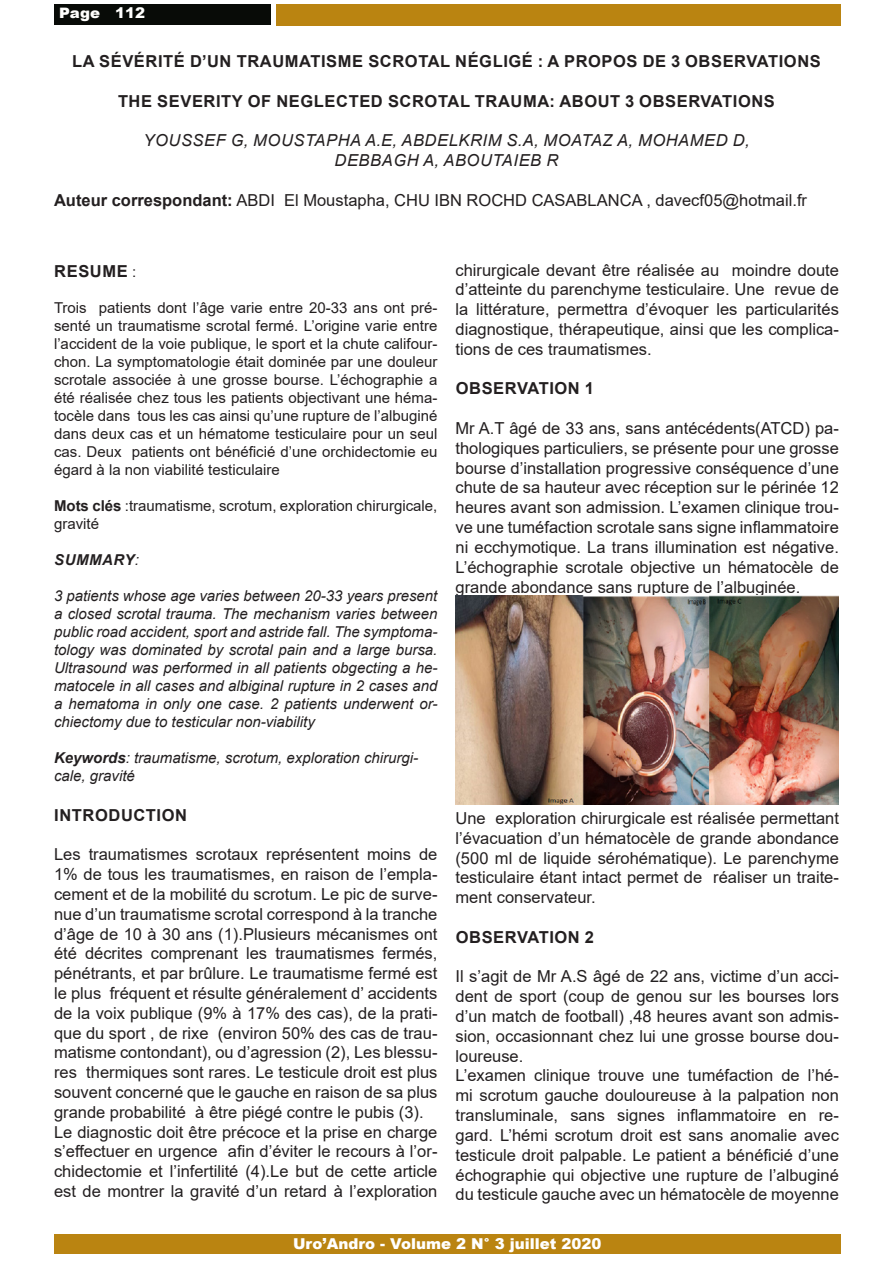
<style>
.page{position:relative;width:893px;height:1263px;background:#fff}
.page>*{position:absolute;margin:0;border:0;box-sizing:border-box;transform-origin:0 0}
.t1{font:16.5px/19.8px "Arial";color:#231f20;text-align:justify}
.t2{font:700 16.5px "Arial";letter-spacing:.035em;color:#231f20}
.t3{font:italic 16.5px/19.8px "Arial";letter-spacing:.035em;color:#231f20;text-align:center}
.t4{font:15px/18px "Arial";color:#231f20;text-align:justify}
.t5{font:italic 15px/18px "Arial";color:#231f20;text-align:justify}
.t6{font:900 15px "Arial";color:#fff}
.t7{font:italic 700 15px "Arial";letter-spacing:.035em;color:#231f20}
.t8{font:900 14.4px "Arial";color:#fffffd;scale:1.04 1}
.s1{font-size:14.7px}
.s2{font-weight:700}
.s3{font-weight:400;font-size:15px}
.s4{font-weight:400}
</style>
<div class="page">
<div style="left:276px;top:4px;width:564px;height:22px;background:#ba8411"></div>
<div style="left:54px;top:1234px;width:786px;height:20px;background:#ba8411"></div>
<div style="left:54px;top:5px;width:217px;height:20px;background:#080b07"></div>
<img style="left:455px;top:596px;width:384px;height:208px">
<p class="t8" style="left:59px;top:3px;width:84px">Page <span class="s1">112</span></p>
<p class="t2" style="left:72px;top:50px;width:750px">LA SÉVÉRITÉ D’UN TRAUMATISME SCROTAL NÉGLIGÉ : A PROPOS DE 3 OBSERVATIONS</p>
<p class="t2" style="left:118px;top:89px;width:658px">THE SEVERITY OF NEGLECTED SCROTAL TRAUMA: ABOUT 3 OBSERVATIONS</p>
<p class="t3" style="left:144px;top:131px;width:608px">YOUSSEF G, MOUSTAPHA A.E, ABDELKRIM S.A, MOATAZ A, MOHAMED D,<br>DEBBAGH A, ABOUTAIEB R</p>
<p class="t1" style="left:54px;top:190px;width:755px"><span class="s2">AUTEUR CORRESPONDANT:</span> ABDI El Moustapha, CHU IBN ROCHD CASABLANCA , davecf05@hotmail.fr</p>
<p class="t2" style="left:54px;top:260px;width:84px">RESUME <span class="s3">:</span></p>
<p class="t4" style="left:54px;top:299px;width:385px">Trois patients dont l’âge varie entre 20-33 ans ont pré&shy;senté un traumatisme scrotal fermé. L’origine varie entre l’accident de la voie publique, le sport et la chute califour&shy;chon. La symptomatologie était dominée par une douleur scrotale associée à une grosse bourse. L’échographie a été réalisée chez tous les patients objectivant une héma&shy;tocèle dans tous les cas ainsi qu’une rupture de l’albuginé dans deux cas et un hématome testiculaire pour un seul cas. Deux patients ont bénéficié d’une orchidectomie eu égard à la non viabilité testiculaire</p>
<p class="t4" style="left:54px;top:497px;width:385px"><span class="s2">MOTS CLÉS</span> :traumatisme, scrotum, exploration chirurgicale, gravité</p>
<p class="t7" style="left:54px;top:550px;width:86px">Summary<span class="s4">:</span></p>
<p class="t5" style="left:54px;top:587px;width:385px">3 patients whose age varies between 20-33 years present a closed scrotal trauma. The mechanism varies between public road accident, sport and astride fall. The symptoma&shy;tology was dominated by scrotal pain and a large bursa.<br>Ultrasound was performed in all patients obgecting a he&shy;matocele in all cases and albiginal rupture in 2 cases and a hematoma in only one case. 2 patients underwent or&shy;chiectomy due to testicular non-viability</p>
<p class="t5" style="left:54px;top:749px;width:366px"><span class="s2">Keywords</span>: traumatisme, scrotum, exploration chirurgi&shy;cale, gravité</p>
<p class="t2" style="left:54px;top:803px;width:134px">INTRODUCTION</p>
<p class="t1" style="left:54px;top:844px;width:385px">Les traumatismes scrotaux représentent moins de 1% de tous les traumatismes, en raison de l’empla&shy;cement et de la mobilité du scrotum. Le pic de surve&shy;nue d’un traumatisme scrotal correspond à la tranche d’âge de 10 à 30 ans (1).Plusieurs mécanismes ont été décrites comprenant les traumatismes fermés, pénétrants, et par brûlure. Le traumatisme fermé est le plus fréquent et résulte généralement d’ accidents de la voix publique (9% à 17% des cas), de la prati&shy;que du sport , de rixe (environ 50% des cas de trau&shy;matisme contondant), ou d’agression (2), Les blessu&shy;res thermiques sont rares. Le testicule droit est plus souvent concerné que le gauche en raison de sa plus grande probabilité à être piégé contre le pubis (3).</p>
<p class="t1" style="left:54px;top:1122px;width:385px">Le diagnostic doit être précoce et la prise en charge s’effectuer en urgence afin d’éviter le recours à l’or&shy;chidectomie et l’infertilité (4).Le but de cette article est de montrer la gravité d’un retard à l’exploration</p>
<p class="t1" style="left:455px;top:260px;width:385px">chirurgicale devant être réalisée au moindre doute d’atteinte du parenchyme testiculaire. Une revue de la littérature, permettra d’évoquer les particularités diagnostique, thérapeutique, ainsi que les complica&shy;tions de ces traumatismes.</p>
<p class="t2" style="left:456px;top:377px;width:140px">OBSERVATION 1</p>
<p class="t1" style="left:455px;top:418px;width:385px">Mr A.T âgé de 33 ans, sans antécédents(ATCD) pa&shy;thologiques particuliers, se présente pour une grosse bourse d’installation progressive conséquence d’une chute de sa hauteur avec réception sur le périnée 12 heures avant son admission. L’examen clinique trou&shy;ve une tuméfaction scrotale sans signe inflammatoire ni ecchymotique. La trans illumination est négative.<br>L’échographie scrotale objective un hématocèle de grande abondance sans rupture de l’albuginée.</p>
<p class="t1" style="left:455px;top:808px;width:385px">Une exploration chirurgicale est réalisée permettant l’évacuation d’un hématocèle de grande abondance (500 ml de liquide sérohématique). Le parenchyme testiculaire étant intact permet de réaliser un traite&shy;ment conservateur.</p>
<p class="t2" style="left:456px;top:925px;width:140px">OBSERVATION 2</p>
<p class="t1" style="left:455px;top:967px;width:385px">Il s’agit de Mr A.S âgé de 22 ans, victime d’un acci&shy;dent de sport (coup de genou sur les bourses lors d’un match de football) ,48 heures avant son admis&shy;sion, occasionnant chez lui une grosse bourse dou&shy;loureuse.</p>
<p class="t1" style="left:455px;top:1066px;width:385px">L’examen clinique trouve une tuméfaction de l’hé&shy;mi scrotum gauche douloureuse à la palpation non transluminale, sans signes inflammatoire en re&shy;gard. L’hémi scrotum droit est sans anomalie avec testicule droit palpable. Le patient a bénéficié d’une échographie qui objective une rupture de l’albuginé du testicule gauche avec un hématocèle de moyenne</p>
<p class="t6" style="left:293px;top:1232px;width:310px">Uro’Andro - Volume 2 N° 3 juillet 2020</p>
</div>
